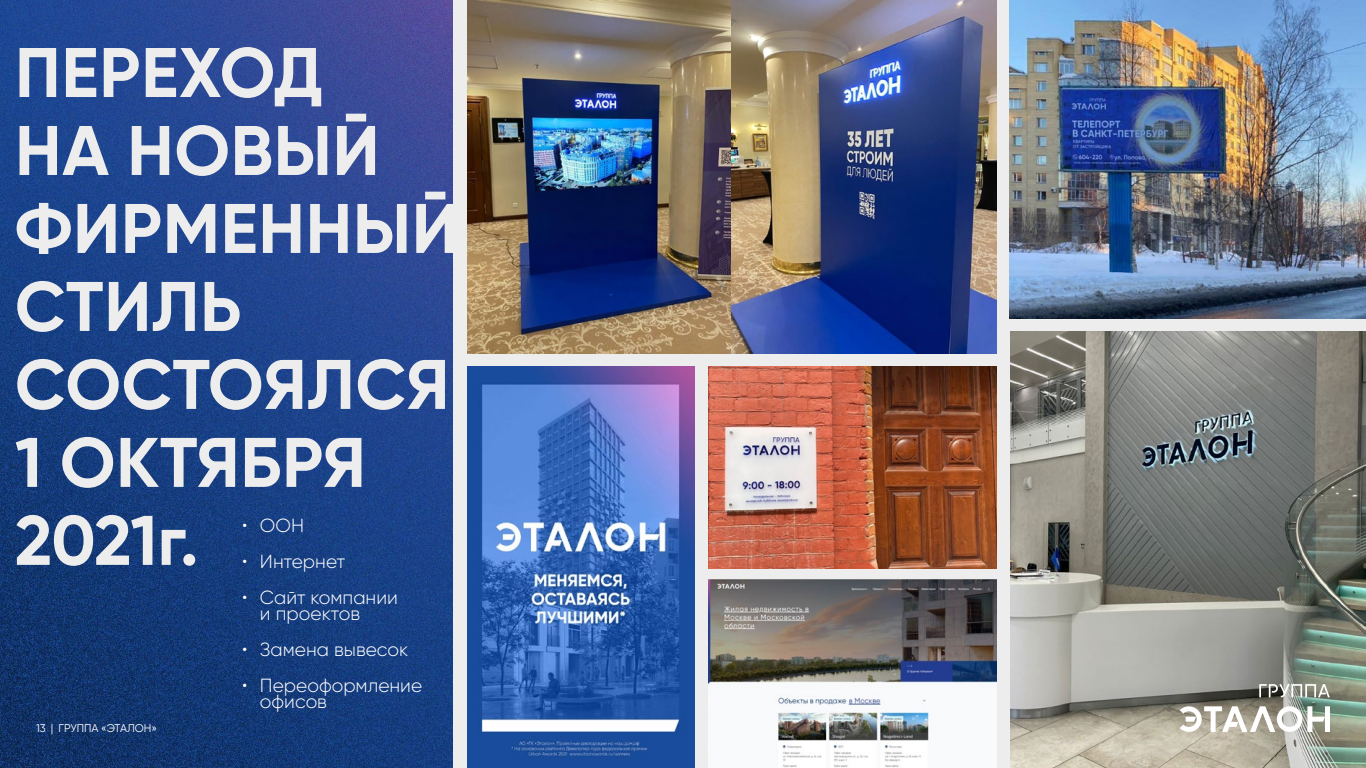
<style>
.page{position:relative;width:1366px;height:768px;background:#ededed}
.page>*{position:absolute;margin:0;border:0;box-sizing:border-box;transform-origin:0 0}
.t1{font:700 70px/78px "Gilroy";letter-spacing:.01em;color:#ededed}
.t2{font:300 19px/16px "Gilroy";color:#fff}
.t3{font:11.2px "Gilroy";color:#fff}
</style>
<div class="page">
<img style="left:0;top:0;width:453px;height:768px">
<img style="left:1010px;top:331px;width:356px;height:437px">
<img style="left:467px;top:0;width:530px;height:353px">
<img style="left:467px;top:366px;width:228px;height:402px">
<img style="left:708px;top:366px;width:289px;height:203px">
<img style="left:708px;top:580px;width:289px;height:188px">
<img style="left:1010px;top:0;width:356px;height:318px">
<svg style="left:1180px;top:706px;width:150px;height:26px"></svg>
<svg style="left:1259px;top:684px;width:71px;height:13px"></svg>
<h1 class="t1" style="left:15px;top:33px;width:445px">ПЕРЕХОД<br>НА НОВЫЙ<br>ФИРМЕННЫЙ<br>СТИЛЬ<br>СОСТОЯЛСЯ<br>1 ОКТЯБРЯ<br>2021г.</h1>
<p class="t2" style="left:242px;top:517px;width:64px">• ООН</p>
<p class="t2" style="left:242px;top:553px;width:105px">• Интернет</p>
<p class="t2" style="left:260px;top:589px;width:139px;text-indent:-18px">• Сайт компании и проектов</p>
<p class="t2" style="left:242px;top:641px;width:168px">• Замена вывесок</p>
<p class="t2" style="left:260px;top:677px;width:164px;text-indent:-18px">• Переоформление офисов</p>
<p class="t3" style="left:36px;top:721px;width:123px">13 | ГРУППА «ЭТАЛОН»</p>
</div>
